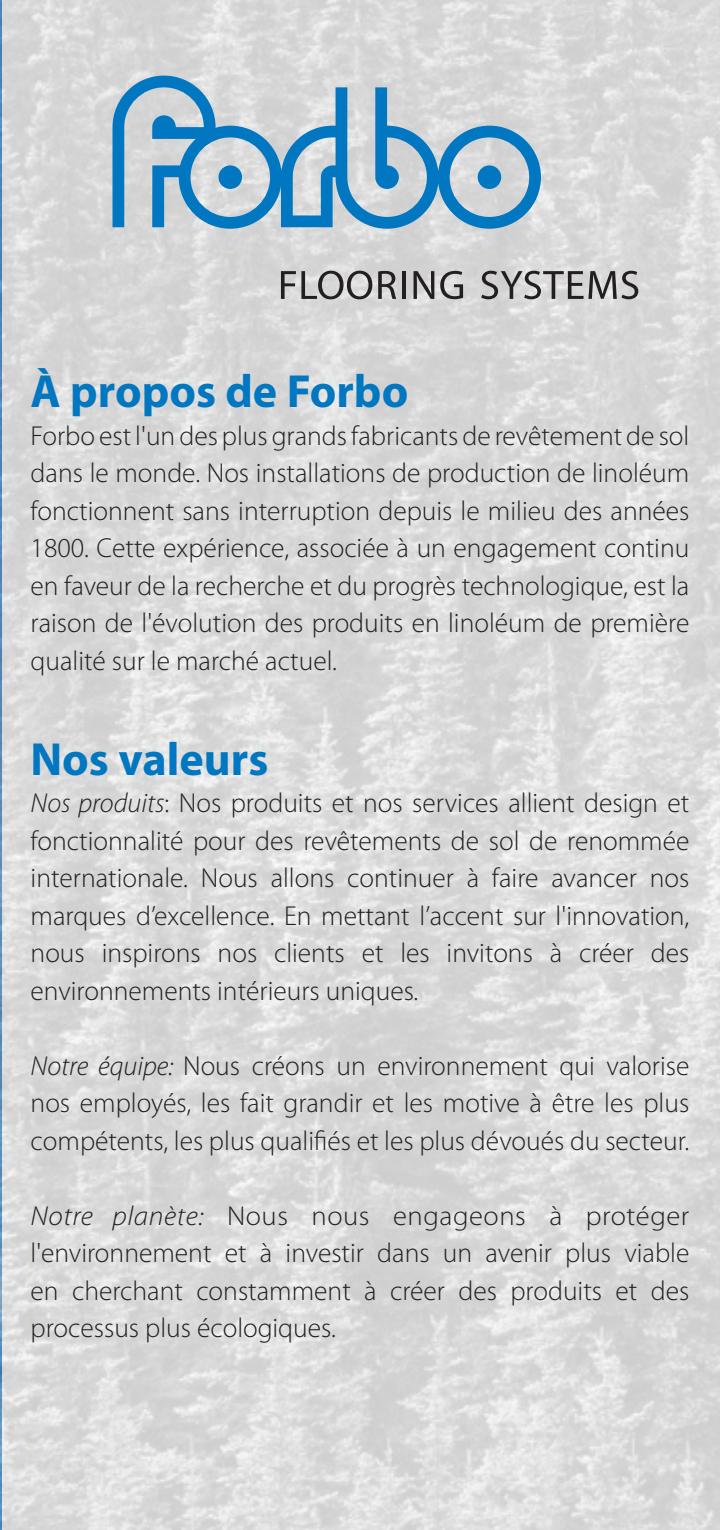
<style>
.page{position:relative;width:720px;height:1530px;background:#fff}
.page>*{position:absolute;margin:0;border:0;box-sizing:border-box;transform-origin:0 0}
.t1{font:700 46.75px "Myriad Pro";color:#0077c0}
.t2{font:300 27.5px/37.5px "Myriad Pro";color:#231f20;text-align:justify}
.t3{font:300 27.5px/37.5px "Myriad Pro";color:#231f20;text-align:justify;scale:1.04 1}
.s1{font-style:italic}
</style>
<div class="page">
<img style="left:1px;top:0;width:719px;height:1530px">
<hr style="left:0;top:0;width:1px;height:1530px;background:#0077c0">
<svg style="left:281px;top:271px;width:91px;height:28px;background:#9f9e9e"></svg>
<svg style="left:378px;top:271px;width:18px;height:28px"></svg>
<hr style="left:402px;top:271px;width:4px;height:28px;background:#231f20">
<svg style="left:414px;top:271px;width:20px;height:28px"></svg>
<svg style="left:440px;top:271px;width:23px;height:28px"></svg>
<svg style="left:481px;top:271px;width:157px;height:28px;background:#9f9d9e"></svg>
<svg style="left:113px;top:76px;width:428px;height:153px;background:#97bbd1"></svg>
<p class="t1" style="left:31px;top:361px;width:379px">À propos de Forbo</p>
<p class="t2" style="left:31px;top:416px;width:660px">Forbo est l'un des plus grands fabricants de revêtement de sol dans le monde. Nos installations de production de linoléum fonctionnent sans interruption depuis le milieu des années 1800. Cette expérience, associée à un engagement continu en faveur de la recherche et du progrès technologique, est la raison de l'évolution des produits en linoléum de première qualité sur le marché actuel.</p>
<p class="t1" style="left:31px;top:728px;width:239px">Nos valeurs</p>
<p class="t2" style="left:31px;top:784px;width:660px"><span class="s1">Nos produits</span>: Nos produits et nos services allient design et fonctionnalité pour des revêtements de sol de renommée internationale. Nous allons continuer à faire avancer nos marques d’excellence. En mettant l’accent sur l'innovation, nous inspirons nos clients et les invitons à créer des environnements intérieurs uniques.</p>
<p class="t2" style="left:31px;top:1046px;width:660px"><span class="s1">Notre équipe:</span> Nous créons un environnement qui valorise nos employés, les fait grandir et les motive à être les plus compétents, les plus qualifiés et les plus dévoués du secteur.</p>
<p class="t3" style="left:31px;top:1196px;width:635px"><span class="s1">Notre planète:</span> Nous nous engageons à protéger l'environnement et à investir dans un avenir plus viable en cherchant constamment à créer des produits et des processus plus écologiques.</p>
</div>
